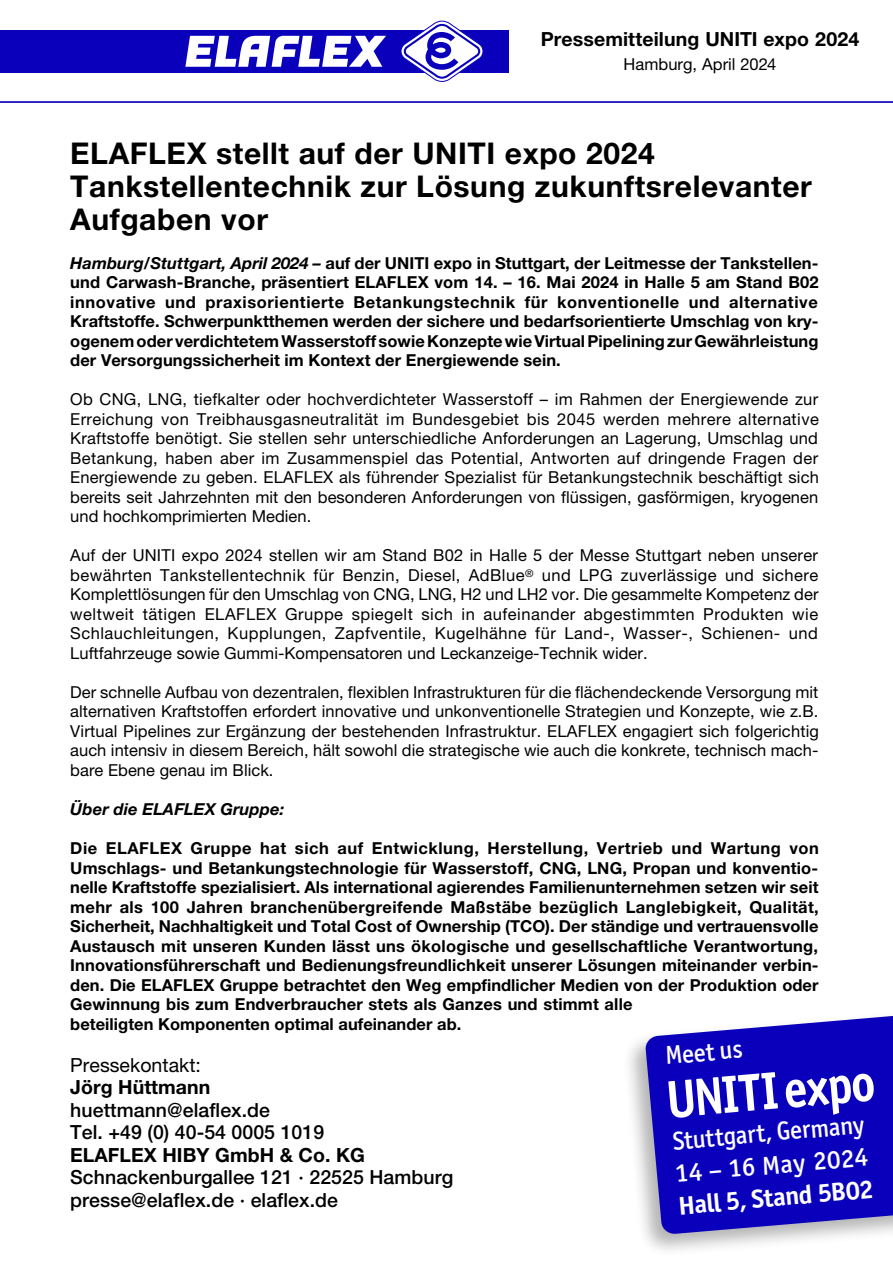
<style>
.page{position:relative;width:893px;height:1263px;background:#fff}
.page>*{position:absolute;margin:0;border:0;box-sizing:border-box;transform-origin:0 0}
.t1{font:700 53.1px "Officina Sans ITC Std";color:#fff;scale:.9 1}
.t2{font:700 30px/33px "Helvetica Neue LTW1 G";letter-spacing:.02em;color:#000}
.t3{font:500 25.95px/32.7px "Officina Sans ITC Std";color:#fff}
.t4{font:700 25.95px "Officina Sans ITC Std";color:#fff}
.t5{font:500 19.5px/22.5px "Helvetica Neue LTW1 G";letter-spacing:.005em;color:#000}
.t6{font:700 19.5px "Helvetica Neue LTW1 G";letter-spacing:.005em;color:#000}
.t7{font:19.5px "Helvetica Neue LTW1 G";letter-spacing:.005em;color:#000}
.t8{font:16.5px/19.5px "Helvetica Neue LTW1 G";letter-spacing:.005em;color:#000;text-align:justify}
.t9{font:700 16.5px/19.5px "Helvetica Neue LTW1 G";letter-spacing:.005em;color:#000;text-align:justify}
.t10{font:italic 700 16.5px "Helvetica Neue LTW1 G";letter-spacing:.005em;color:#000}
.s1{font-style:italic}
</style>
<div class="page">
<div style="left:0;top:30px;width:508px;height:43px;background:#0a00bc"></div>
<svg style="left:401px;top:21px;width:82px;height:61px"></svg>
<svg style="left:185px;top:35px;width:201px;height:32px"></svg>
<hr style="left:0;top:101px;width:893px;height:2px;background:#0a00bc">
<div style="left:622px;top:1000px;width:271px;height:258px;background:#000;opacity:.3"></div>
<svg style="left:645px;top:1004px;width:248px;height:230px;background:#2f26c3"></svg>
<p class="t6" style="left:541px;top:27px;width:320px">Pressemitteilung UNITI expo 2024</p>
<p class="t8" style="left:624px;top:54px;width:154px">Hamburg, April 2024</p>
<h2 class="t2" style="left:70px;top:136px;width:743px">ELAFLEX stellt auf der UNITI expo 2024<br>Tankstellentechnik zur Lösung zukunftsrelevanter<br>Aufgaben vor</h2>
<p class="t9" style="left:70px;top:253px;width:750px"><span class="s1">Hamburg/Stuttgart, April 2024 –</span> auf der UNITI expo in Stuttgart, der Leitmesse der Tankstellen&shy;und Carwash-Branche, präsentiert ELAFLEX vom 14. – 16. Mai 2024 in Halle 5 am Stand B02 innovative und praxisorientierte Betankungstechnik für konventionelle und alternative Kraftstoffe. Schwerpunktthemen werden der sichere und bedarfsorientierte Umschlag von kry&shy;ogenem oder verdichtetem Wasserstoff sowie Konzepte wie Virtual Pipelining zur Gewährleistung der Versorgungssicherheit im Kontext der Energiewende sein.</p>
<p class="t8" style="left:70px;top:390px;width:750px">Ob CNG, LNG, tiefkalter oder hochverdichteter Wasserstoff – im Rahmen der Energiewende zur Erreichung von Treibhausgasneutralität im Bundesgebiet bis 2045 werden mehrere alternative Kraftstoffe benötigt. Sie stellen sehr unterschiedliche Anforderungen an Lagerung, Umschlag und Betankung, haben aber im Zusammenspiel das Potential, Antworten auf dringende Fragen der Energiewende zu geben. ELAFLEX als führender Spezialist für Betankungstechnik beschäftigt sich bereits seit Jahrzehnten mit den besonderen Anforderungen von flüssigen, gasförmigen, kryogenen und hochkomprimierten Medien.</p>
<p class="t8" style="left:70px;top:546px;width:750px">Auf der UNITI expo 2024 stellen wir am Stand B02 in Halle 5 der Messe Stuttgart neben unserer bewährten Tankstellentechnik für Benzin, Diesel, AdBlue<sup>®</sup> und LPG zuverlässige und sichere Komplettlösungen für den Umschlag von CNG, LNG, H2 und LH2 vor. Die gesammelte Kompetenz der weltweit tätigen ELAFLEX Gruppe spiegelt sich in aufeinander abgestimmten Produkten wie Schlauchleitungen, Kupplungen, Zapfventile, Kugelhähne für Land-, Wasser-, Schienen- und Luftfahrzeuge sowie Gummi-Kompensatoren und Leckanzeige-Technik wider.</p>
<p class="t8" style="left:70px;top:682px;width:750px">Der schnelle Aufbau von dezentralen, flexiblen Infrastrukturen für die flächendeckende Versorgung mit alternativen Kraftstoffen erfordert innovative und unkonventionelle Strategien und Konzepte, wie z.B.<br>Virtual Pipelines zur Ergänzung der bestehenden Infrastruktur. ELAFLEX engagiert sich folgerichtig auch intensiv in diesem Bereich, hält sowohl die strategische wie auch die konkrete, technisch mach&shy;bare Ebene genau im Blick.</p>
<p class="t10" style="left:70px;top:799px;width:215px">Über die ELAFLEX Gruppe:</p>
<p class="t9" style="left:70px;top:838px;width:750px;text-align:left">Die ELAFLEX Gruppe hat sich auf Entwicklung, Herstellung, Vertrieb und Wartung von Umschlags- und Betankungstechnologie für Wasserstoff, CNG, LNG, Propan und konventio&shy;nelle Kraftstoffe spezialisiert. Als international agierendes Familienunternehmen setzen wir seit mehr als 100 Jahren branchenübergreifende Maßstäbe bezüglich Langlebigkeit, Qualität, Sicherheit, Nachhaltigkeit und Total Cost of Ownership (TCO). Der ständige und vertrauensvolle Austausch mit unseren Kunden lässt uns ökologische und gesellschaftliche Verantwortung, Innovationsführerschaft und Bedienungsfreundlichkeit unserer Lösungen miteinander verbin&shy;den. Die ELAFLEX Gruppe betrachtet den Weg empfindlicher Medien von der Produktion oder Gewinnung bis zum Endverbraucher stets als Ganzes und stimmt alle<br>beteiligten Komponenten optimal aufeinander ab.</p>
<p class="t7" style="left:70px;top:1052px;width:132px">Pressekontakt:</p>
<p class="t6" style="left:70px;top:1075px;width:142px">Jörg Hüttmann</p>
<p class="t5" style="left:70px;top:1098px;width:255px">huettmann@elaflex.de<br>Tel. +49 (0) 40-54 0005 1019</p>
<p class="t6" style="left:70px;top:1142px;width:296px">ELAFLEX HIBY GmbH &amp; Co. KG</p>
<p class="t5" style="left:70px;top:1166px;width:384px">Schnackenburgallee 121 · 22525 Hamburg presse@elaflex.de · elaflex.de</p>
<h3 class="t3" style="left:664px;top:1039px;width:79px;rotate:-5deg">Meet us</h3>
<h1 class="t1" style="left:664px;top:1067px;width:233px;rotate:-5deg">UNITI expo</h1>
<h3 class="t3" style="left:671px;top:1124px;width:195px;rotate:-5deg">Stuttgart, Germany<br>14 – 16 May 2024</h3>
<h3 class="t4" style="left:677px;top:1190px;width:197px;rotate:-5deg">Hall 5, Stand 5B02</h3>
</div>
